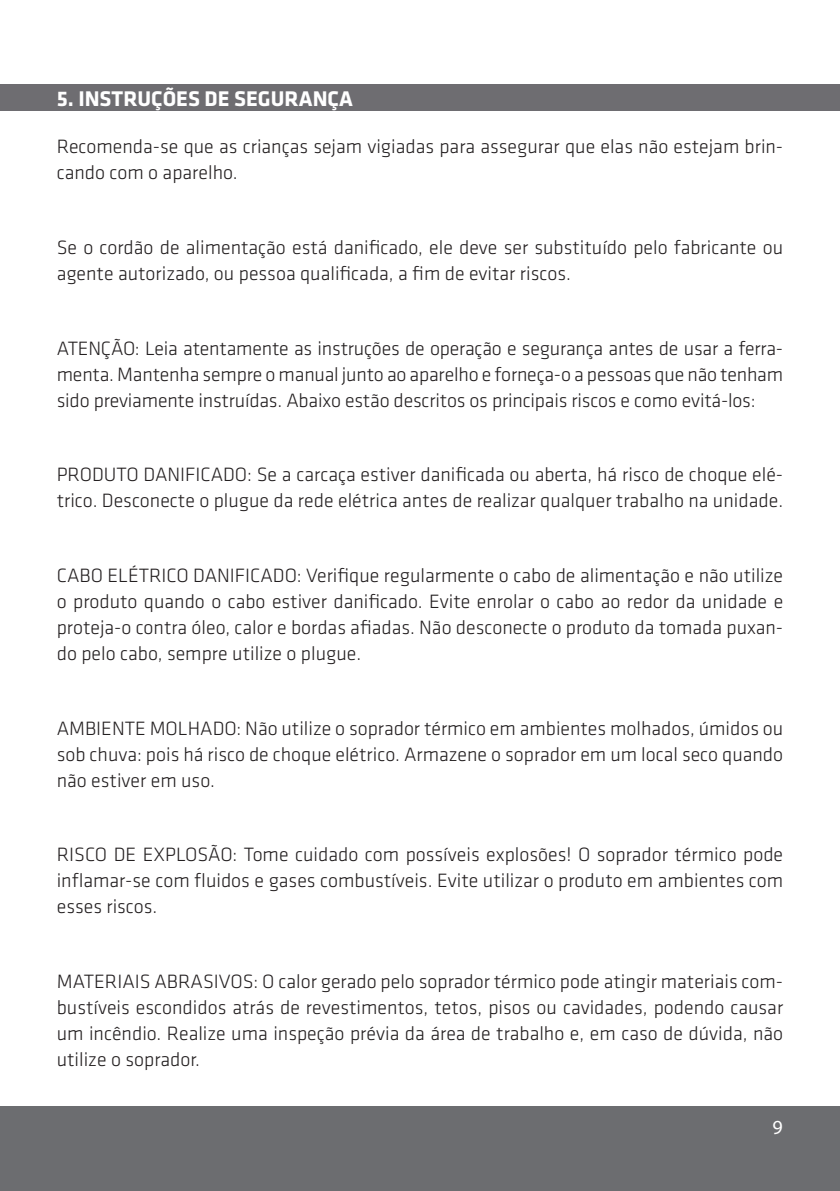
<style>
.page{position:relative;width:840px;height:1191px;background:#fff}
.page>*{position:absolute;margin:0;border:0;box-sizing:border-box;transform-origin:0 0}
.TÍTULOS{font:700 22px "Klavika";color:#fff}
.TEXTOS{font:300 20px/26px "Klavika";color:#231f20;text-align:justify}
.t1{font:20px "Myriad Pro";color:#fff}
</style>
<div class="page">
<div style="left:0;top:1106px;width:839px;height:85px;background:#6c6d70"></div>
<div style="left:0;top:85px;width:839px;height:26px;background:#6e6d71"></div>
<p class="TÍTULOS" style="left:57px;top:87px;width:297px">5. INSTRUÇÕES DE SEGURANÇA</p>
<p class="TEXTOS" style="left:57px;top:134px;width:727px">Recomenda-se que as crianças sejam vigiadas para assegurar que elas não estejam brin&shy;cando com o aparelho.</p>
<p class="TEXTOS" style="left:57px;top:234px;width:727px">Se o cordão de alimentação está danificado, ele deve ser substituído pelo fabricante ou agente autorizado, ou pessoa qualificada, a fim de evitar riscos.</p>
<p class="TEXTOS" style="left:57px;top:335px;width:727px">ATENÇÃO: Leia atentamente as instruções de operação e segurança antes de usar a ferra&shy;menta. Mantenha sempre o manual junto ao aparelho e forneça-o a pessoas que não tenham sido previamente instruídas. Abaixo estão descritos os principais riscos e como evitá-los:</p>
<p class="TEXTOS" style="left:57px;top:462px;width:727px">PRODUTO DANIFICADO: Se a carcaça estiver danificada ou aberta, há risco de choque elé&shy;trico. Desconecte o plugue da rede elétrica antes de realizar qualquer trabalho na unidade.</p>
<p class="TEXTOS" style="left:57px;top:563px;width:727px">CABO ELÉTRICO DANIFICADO: Verifique regularmente o cabo de alimentação e não utilize o produto quando o cabo estiver danificado. Evite enrolar o cabo ao redor da unidade e proteja-o contra óleo, calor e bordas afiadas. Não desconecte o produto da tomada puxan&shy;do pelo cabo, sempre utilize o plugue.</p>
<p class="TEXTOS" style="left:57px;top:715px;width:727px">AMBIENTE MOLHADO: Não utilize o soprador térmico em ambientes molhados, úmidos ou sob chuva: pois há risco de choque elétrico. Armazene o soprador em um local seco quando não estiver em uso.</p>
<p class="TEXTOS" style="left:57px;top:842px;width:727px">RISCO DE EXPLOSÃO: Tome cuidado com possíveis explosões! O soprador térmico pode inflamar-se com fluidos e gases combustíveis. Evite utilizar o produto em ambientes com esses riscos.</p>
<p class="TEXTOS" style="left:57px;top:969px;width:727px">MATERIAIS ABRASIVOS: O calor gerado pelo soprador térmico pode atingir materiais com&shy;bustíveis escondidos atrás de revestimentos, tetos, pisos ou cavidades, podendo causar um incêndio. Realize uma inspeção prévia da área de trabalho e, em caso de dúvida, não utilize o soprador.</p>
<p class="t1" style="left:772px;top:1115px;width:12px">9</p>
</div>
